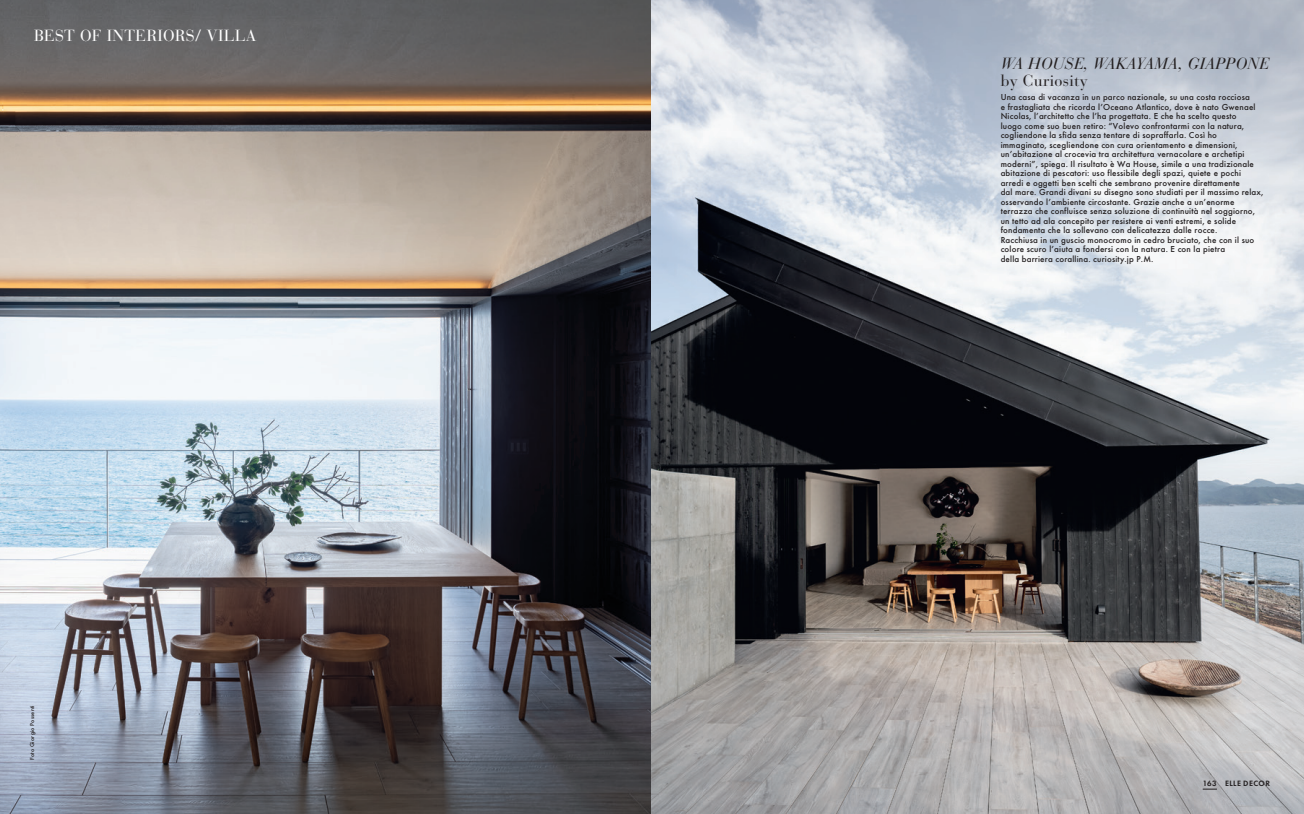
<style>
.page{position:relative;width:1304px;height:814px;background:#fff}
.page>*{position:absolute;margin:0;border:0;box-sizing:border-box;transform-origin:0 0}
.t1{font:italic 16px "Bauer Bodoni";letter-spacing:.02em;color:#231f20}
.t2{font:16px "Bauer Bodoni";letter-spacing:.02em;color:#fff}
.t3{font:16px "Bauer Bodoni";letter-spacing:.02em;color:#231f20}
.t4{font:500 9px/9.5px "Elle Gabor Std";letter-spacing:.02em;color:#231f20}
.t5{font:600 8px "Elle Gabor Std";letter-spacing:.05em;color:#231f20}
.t6{font:500 6px "Elle Gabor Std";letter-spacing:.03em;color:#231f20}
</style>
<div class="page">
<img style="left:0;top:0;width:1304px;height:814px">
<svg style="left:1203px;top:788px;width:14px;height:1px"></svg>
<h1 class="t2" style="left:34px;top:26px;width:224px">BEST OF INTERIORS/ VILLA</h1>
<p class="t6" style="left:29px;top:760px;width:56px;rotate:-90deg">Foto Giorgio Possenti</p>
<h1 class="t1" style="left:1001px;top:54px;width:269px">WA HOUSE, WAKAYAMA, GIAPPONE</h1>
<h1 class="t3" style="left:1001px;top:71px;width:89px">by Curiosity</h1>
<p class="t4" style="left:1001px;top:92px;width:264px">Una casa di vacanza in un parco nazionale, su una costa rocciosa<br>e frastagliata che ricorda l’Oceano Atlantico, dove è nato Gwenael Nicolas, l’architetto che l’ha progettata. E che ha scelto questo<br>luogo come suo buen retiro: “Volevo confrontarmi con la natura, cogliendone la sfida senza tentare di sopraffarla. Così ho immaginato, scegliendone con cura orientamento e dimensioni, un’abitazione al crocevia tra architettura vernacolare e archetipi moderni”, spiega. Il risultato è Wa House, simile a una tradizionale abitazione di pescatori: uso flessibile degli spazi, quiete e pochi arredi e oggetti ben scelti che sembrano provenire direttamente<br>dal mare. Grandi divani su disegno sono studiati per il massimo relax, osservando l’ambiente circostante. Grazie anche a un’enorme terrazza che confluisce senza soluzione di continuità nel soggiorno, un tetto ad ala concepito per resistere ai venti estremi, e solide fondamenta che la sollevano con delicatezza dalle rocce.<br>Racchiusa in un guscio monocromo in cedro bruciato, che con il suo colore scuro l’aiuta a fondersi con la natura. E con la pietra<br>della barriera corallina. curiosity.jp P.M.</p>
<p class="t5" style="left:1203px;top:778px;width:69px">163 ELLE DECOR</p>
</div>
